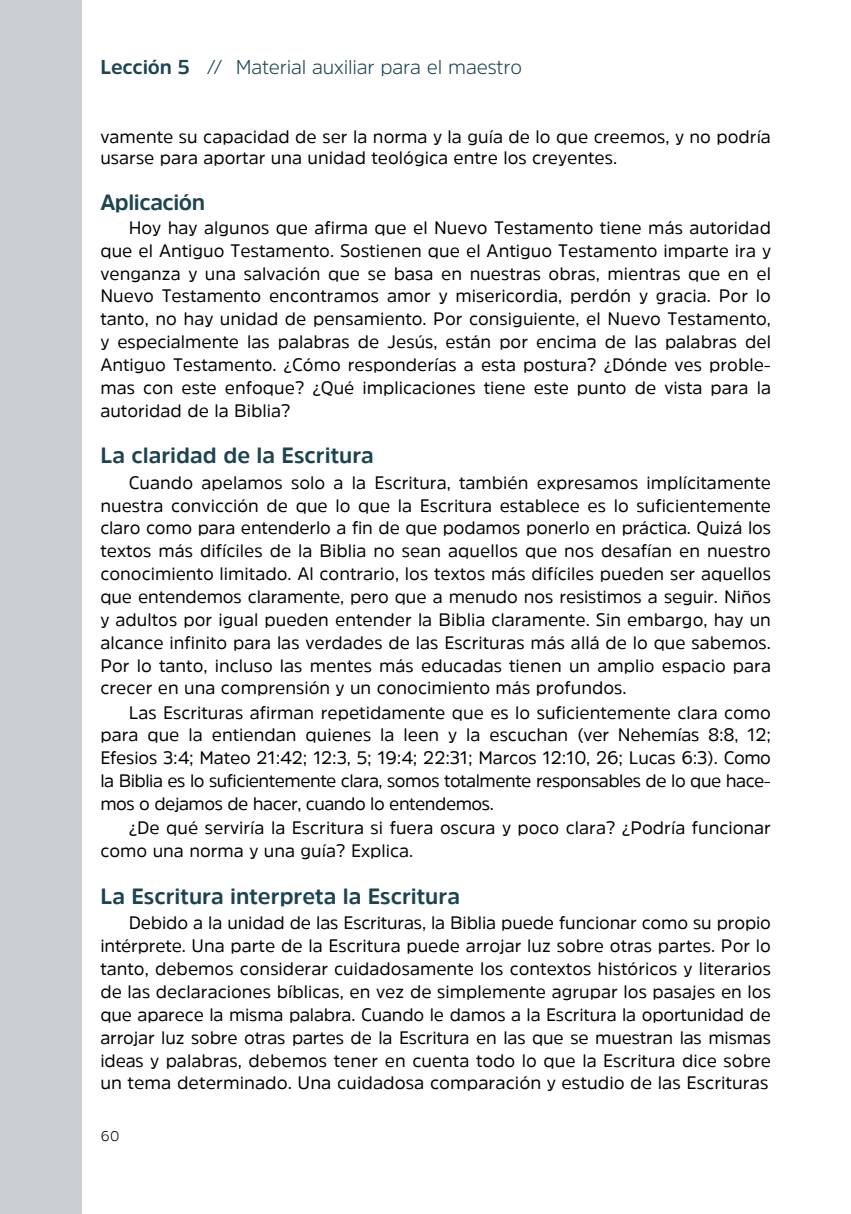
<style>
.page{position:relative;width:851px;height:1214px;background:#fff}
.page>*{position:absolute;margin:0;border:0;box-sizing:border-box;transform-origin:0 0}
.t1{font:700 22px "Amsi Pro";color:#1c4450}
.t2{font:700 22px "Amsi Pro";letter-spacing:-.02em;color:#1d4451}
.t3{font:300 20px "Amsi Pro";letter-spacing:-.01em;color:#1d4451}
.t4{font:18px/22.8px "Amsi Pro";color:#000;text-align:justify}
.t5{font:300 14px "Amsi Pro";color:#000}
.s1{font-weight:700}
</style>
<div class="page">
<div style="left:0;top:0;width:81px;height:1213px;background:#cbcfd4"></div>
<p class="t3" style="left:100px;top:53px;width:423px"><span class="s1">Lección 5</span> // Material auxiliar para el maestro</p>
<p class="t4" style="left:100px;top:125px;width:672px;line-height:21.8px">vamente su capacidad de ser la norma y la guía de lo que creemos, y no podría usarse para aportar una unidad teológica entre los creyentes.</p>
<p class="t2" style="left:100px;top:187px;width:106px">Aplicación</p>
<p class="t4" style="left:100px;top:215px;width:672px;text-indent:28px">Hoy hay algunos que afirma que el Nuevo Testamento tiene más autoridad que el Antiguo Testamento. Sostienen que el Antiguo Testamento imparte ira y venganza y una salvación que se basa en nuestras obras, mientras que en el Nuevo Testamento encontramos amor y misericordia, perdón y gracia. Por lo tanto, no hay unidad de pensamiento. Por consiguiente, el Nuevo Testamento, y especialmente las palabras de Jesús, están por encima de las palabras del Antiguo Testamento. ¿Cómo responderías a esta postura? ¿Dónde ves proble&shy;mas con este enfoque? ¿Qué implicaciones tiene este punto de vista para la autoridad de la Biblia?</p>
<p class="t1" style="left:100px;top:440px;width:275px">La claridad de la Escritura</p>
<p class="t4" style="left:100px;top:470px;width:672px;text-indent:28px">Cuando apelamos solo a la Escritura, también expresamos implícitamente nuestra convicción de que lo que la Escritura establece es lo suficientemente claro como para entenderlo a fin de que podamos ponerlo en práctica. Quizá los textos más difíciles de la Biblia no sean aquellos que nos desafían en nuestro conocimiento limitado. Al contrario, los textos más difíciles pueden ser aquellos que entendemos claramente, pero que a menudo nos resistimos a seguir. Niños y adultos por igual pueden entender la Biblia claramente. Sin embargo, hay un alcance infinito para las verdades de las Escrituras más allá de lo que sabemos.<br>Por lo tanto, incluso las mentes más educadas tienen un amplio espacio para crecer en una comprensión y un conocimiento más profundos.</p>
<p class="t4" style="left:100px;top:700px;width:672px;text-indent:28px">Las Escrituras afirman repetidamente que es lo suficientemente clara como para que la entiendan quienes la leen y la escuchan (ver Nehemías 8:8, 12; Efesios 3:4; Mateo 21:42; 12:3, 5; 19:4; 22:31; Marcos 12:10, 26; Lucas 6:3). Como la Biblia es lo suficientemente clara, somos totalmente responsables de lo que hace&shy;mos o dejamos de hacer, cuando lo entendemos.</p>
<p class="t4" style="left:100px;top:816px;width:672px;text-indent:28px">¿De qué serviría la Escritura si fuera oscura y poco clara? ¿Podría funcionar como una norma y una guía? Explica.</p>
<p class="t1" style="left:100px;top:880px;width:361px">La Escritura interpreta la Escritura</p>
<p class="t4" style="left:100px;top:911px;width:672px;text-indent:28px">Debido a la unidad de las Escrituras, la Biblia puede funcionar como su propio intérprete. Una parte de la Escritura puede arrojar luz sobre otras partes. Por lo tanto, debemos considerar cuidadosamente los contextos históricos y literarios de las declaraciones bíblicas, en vez de simplemente agrupar los pasajes en los que aparece la misma palabra. Cuando le damos a la Escritura la oportunidad de arrojar luz sobre otras partes de la Escritura en las que se muestran las mismas ideas y palabras, debemos tener en cuenta todo lo que la Escritura dice sobre un tema determinado. Una cuidadosa comparación y estudio de las Escrituras</p>
<p class="t5" style="left:101px;top:1126px;width:20px">60</p>
</div>
